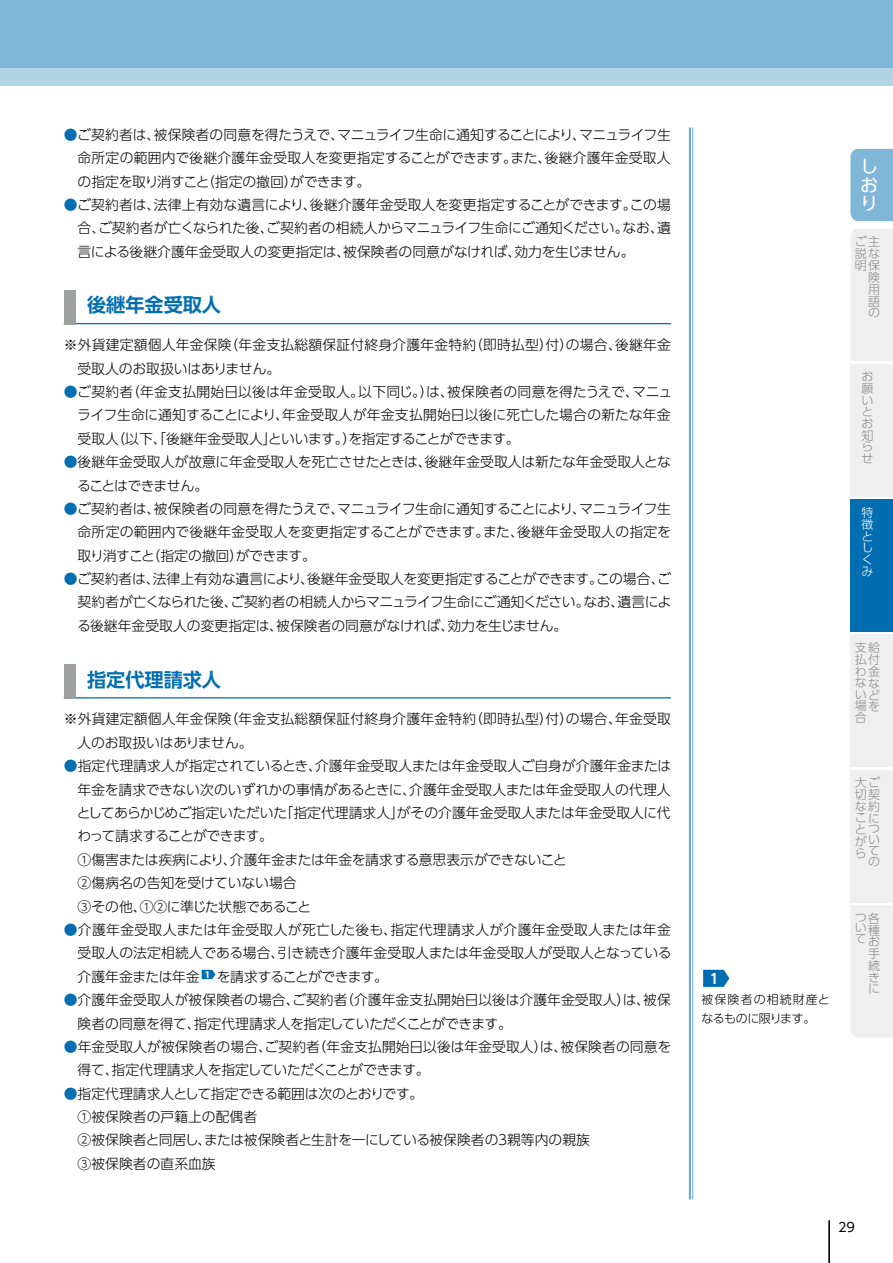
<style>
.page{position:relative;width:893px;height:1263px;background:#fff}
.page>*{position:absolute;margin:0;border:0;box-sizing:border-box;transform-origin:0 0}
.t1{font:700 19.2px "UD Shin Go Pr 6 De";color:#006eb0}
.t2{font:18px/18.5px "UD Shin Go Pr 6";color:#fff;text-align:justify}
.t3{font:300 13.8px/23.4px "UD Shin Go Pr 6";color:#000}
.t4{font:700 13.8px "UD Shin Go Pr 6 De";color:#fff}
.t5{font:12.75px "UD Shin Go Pr 6";color:#000}
.t6{font:300 12px/11.7px "UD Shin Go Pr 6";color:#898989}
.t7{font:300 12px/19.2px "UD Shin Go Pr 6";letter-spacing:.025em;color:#000}
.t8{font:300 12px/11.9px "UD Shin Go Pr 6";color:#fff}
.s1{color:#006eb0}
</style>
<div class="page">
<div style="left:0;top:0;width:893px;height:85px;background:#80b6d8"></div>
<div style="left:0;top:68px;width:893px;height:17px;background:#b3d3e7"></div>
<hr style="left:692px;top:128px;width:1px;height:1071px;background:#66a8d0">
<hr style="left:689px;top:128px;width:2px;height:1071px;background:#66a8d0">
<hr style="left:64px;top:323px;width:607px;height:1px;background:#006eb0">
<div style="left:64px;top:290px;width:11px;height:34px;background:#9fa0a0"></div>
<hr style="left:64px;top:697px;width:607px;height:1px;background:#006eb0">
<div style="left:64px;top:664px;width:11px;height:34px;background:#9fa0a0"></div>
<svg style="left:202px;top:970px;width:14px;height:9px"></svg>
<svg style="left:703px;top:970px;width:26px;height:17px"></svg>
<hr style="left:829px;top:1220px;width:1px;height:43px;background:#000">
<div style="left:850px;top:149px;width:43px;height:72px;background:#80b6d8"></div>
<div style="left:851px;top:229px;width:42px;height:132px;background:#efefef"></div>
<div style="left:851px;top:905px;width:42px;height:132px;background:#efefef"></div>
<div style="left:850px;top:364px;width:43px;height:132px;background:#efefef"></div>
<div style="left:850px;top:499px;width:43px;height:133px;background:#006eb0"></div>
<div style="left:850px;top:635px;width:43px;height:132px;background:#efefef"></div>
<div style="left:850px;top:770px;width:43px;height:132px;background:#efefef"></div>
<p class="t3" style="left:78px;top:122px;width:595px;text-align:justify;text-indent:-14px"><span class="s1">●</span>ご契約者は、被保険者の同意を得たうえで、マニュライフ生命に通知することにより、マニュライフ生命所定の範囲内で後継介護年金受取人を変更指定することができます。また、後継介護年金受取人の指定を取り消すこと（指定の撤回）ができます。</p>
<p class="t3" style="left:78px;top:192px;width:595px;text-align:justify;text-indent:-14px"><span class="s1">●</span>ご契約者は、法律上有効な遺言により、後継介護年金受取人を変更指定することができます。この場合、ご契約者が亡くなられた後、ご契約者の相続人からマニュライフ生命にご通知ください。なお、遺言による後継介護年金受取人の変更指定は、被保険者の同意がなければ、効力を生じません。</p>
<h1 class="t1" style="left:87px;top:289px;width:135px">後継年金受取人</h1>
<p class="t3" style="left:77px;top:333px;width:595px;text-indent:-14px">※外貨建定額個人年金保険（年金支払総額保証付終身介護年金特約（即時払型）付）の場合、後継年金受取人のお取扱いはありません。</p>
<p class="t3" style="left:77px;top:380px;width:596px;text-align:justify;text-indent:-14px"><span class="s1">●</span>ご契約者（年金支払開始日以後は年金受取人。以下同じ。）は、被保険者の同意を得たうえで、マニュライフ生命に通知することにより、年金受取人が年金支払開始日以後に死亡した場合の新たな年金受取人（以下、「後継年金受取人」といいます。）を指定することができます。</p>
<p class="t3" style="left:77px;top:450px;width:595px;text-indent:-13px"><span class="s1">●</span>後継年金受取人が故意に年金受取人を死亡させたときは、後継年金受取人は新たな年金受取人となることはできません。</p>
<p class="t3" style="left:78px;top:496px;width:595px;text-align:justify;text-indent:-14px"><span class="s1">●</span>ご契約者は、被保険者の同意を得たうえで、マニュライフ生命に通知することにより、マニュライフ生命所定の範囲内で後継年金受取人を変更指定することができます。また、後継年金受取人の指定を取り消すこと（指定の撤回）ができます。</p>
<p class="t3" style="left:77px;top:567px;width:596px;text-align:justify;text-indent:-13px"><span class="s1">●</span>ご契約者は、法律上有効な遺言により、後継年金受取人を変更指定することができます。この場合、ご契約者が亡くなられた後、ご契約者の相続人からマニュライフ生命にご通知ください。なお、遺言による後継年金受取人の変更指定は、被保険者の同意がなければ、効力を生じません。</p>
<h1 class="t1" style="left:87px;top:664px;width:135px">指定代理請求人</h1>
<p class="t3" style="left:77px;top:707px;width:595px;text-indent:-14px">※外貨建定額個人年金保険（年金支払総額保証付終身介護年金特約（即時払型）付）の場合、年金受取人のお取扱いはありません。</p>
<p class="t3" style="left:77px;top:754px;width:596px;text-indent:-13px"><span class="s1">●</span>指定代理請求人が指定されているとき、介護年金受取人または年金受取人ご自身が介護年金または年金を請求できない次のいずれかの事情があるときに、介護年金受取人または年金受取人の代理人としてあらかじめご指定いただいた「指定代理請求人」がその介護年金受取人または年金受取人に代わって請求することができます。<br>①傷害または疾病により、介護年金または年金を請求する意思表示ができないこと<br>②傷病名の告知を受けていない場合<br>③その他、①②に準じた状態であること</p>
<p class="t3" style="left:78px;top:917px;width:595px;text-align:justify;text-indent:-14px"><span class="s1">●</span>介護年金受取人または年金受取人が死亡した後も、指定代理請求人が介護年金受取人または年金受取人の法定相続人である場合、引き続き介護年金受取人または年金受取人が受取人となっている介護年金または年金 <sup>1</sup> を請求することができます。</p>
<p class="t3" style="left:78px;top:988px;width:595px;text-indent:-14px"><span class="s1">●</span>介護年金受取人が被保険者の場合、ご契約者（介護年金支払開始日以後は介護年金受取人）は、被保険者の同意を得て、指定代理請求人を指定していただくことができます。</p>
<p class="t3" style="left:78px;top:1034px;width:595px;text-indent:-14px"><span class="s1">●</span>年金受取人が被保険者の場合、ご契約者（年金支払開始日以後は年金受取人）は、被保険者の同意を得て、指定代理請求人を指定していただくことができます。</p>
<p class="t3" style="left:78px;top:1081px;width:514px;text-indent:-14px"><span class="s1">●</span>指定代理請求人として指定できる範囲は次のとおりです。<br>①被保険者の戸籍上の配偶者<br>②被保険者と同居し、または被保険者と生計を一にしている被保険者の３親等内の親族<br>③被保険者の直系血族</p>
<p class="t4" style="left:710px;top:967px;width:11px">1</p>
<p class="t7" style="left:701px;top:989px;width:130px">被保険者の相続財産となるものに限ります。</p>
<h2 class="t2" style="left:860px;top:157px;width:19px">しおり</h2>
<p class="t6" style="left:855px;top:235px;width:26px;text-align:right">ご主説な明保険用語の</p>
<p class="t6" style="left:861px;top:370px;width:13px;text-align:justify">お願いとお知らせ</p>
<p class="t8" style="left:861px;top:506px;width:13px">特徴としくみ</p>
<p class="t6" style="left:855px;top:641px;width:26px">支給払付わ金なないど場合</p>
<p class="t6" style="left:868px;top:700px;width:13px">を</p>
<p class="t6" style="left:855px;top:777px;width:27px">大ご切契な約こにとつ</p>
<p class="t6" style="left:855px;top:835px;width:14px">がら</p>
<p class="t6" style="left:868px;top:833px;width:13px;line-height:11.1px;text-align:justify">いての</p>
<p class="t6" style="left:855px;top:912px;width:26px;line-height:10.5px">つ各いて</p>
<p class="t6" style="left:868px;top:924px;width:13px;text-align:justify">種お手続きに</p>
<p class="t5" style="left:838px;top:1216px;width:18px">29</p>
</div>
